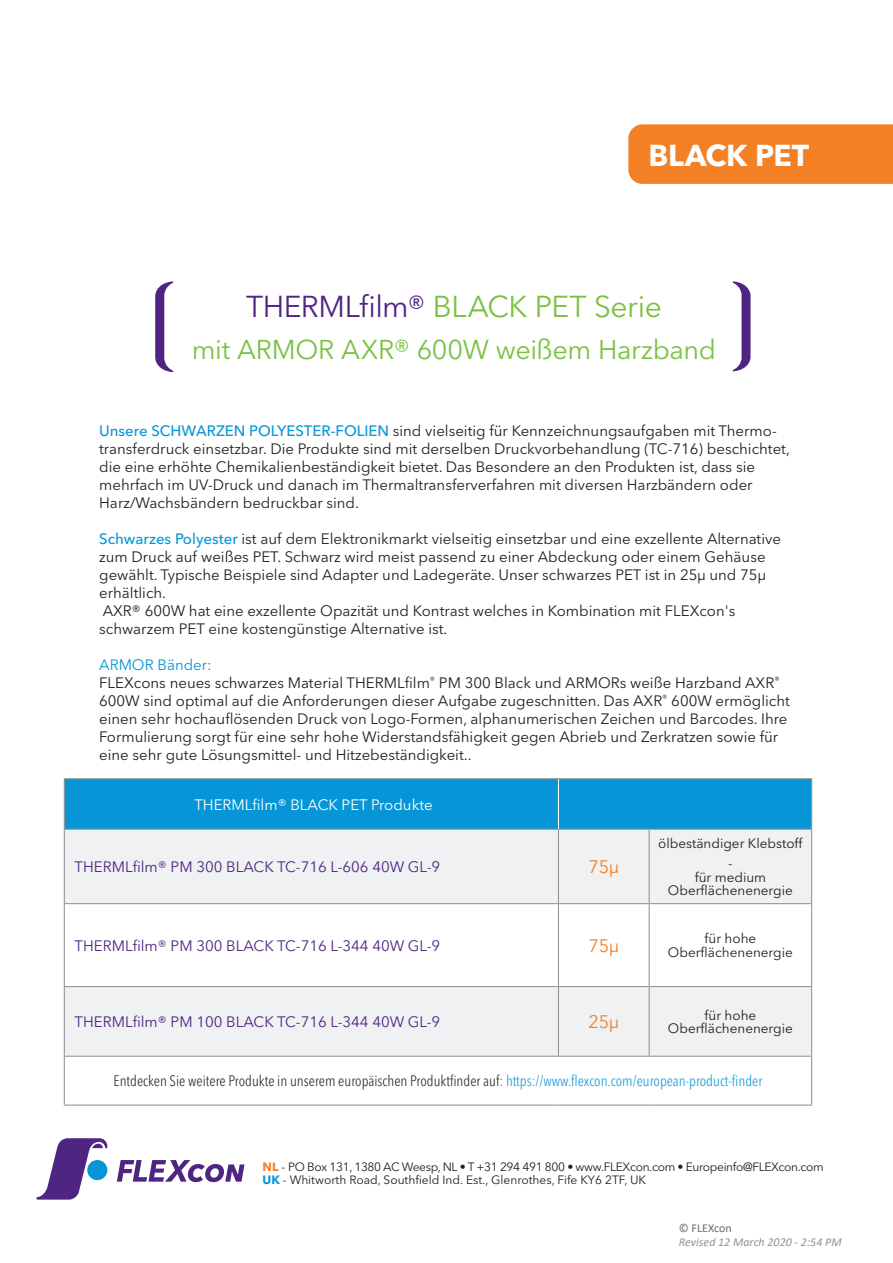
<style>
.page{position:relative;width:893px;height:1263px;background:#fff}
.page>*{position:absolute;margin:0;border:0;box-sizing:border-box;transform-origin:0 0}
.GREEN_Header_BRACKET{font:30px "Avenir Next LT Pro";letter-spacing:-.02em;color:#79c142}
.ORANGE_Header{font:700 30px "Avenir Next LT Pro";letter-spacing:-.01em;color:#fff}
.GREEN_Header_BRACKET-2{font:27px "Avenir Next LT Pro";letter-spacing:-.015em;color:#79c142}
.t1{font:18px "Avenir Next LT Pro";color:#f48026}
.TXT_Table_no_GREEN_B{font:15px/18px "Avenir Next LT Pro";color:#231f20}
.BLACK_txt_PRODUCT_Ta{font:15px/18px "Avenir Next LT Pro";color:#231f20}
.BLACK_txt_PRODUCT_Ta-2{font:15px "Avenir Next LT Pro";color:#4e2582}
.t2{font:300 condensed 15px "Avenir Next LT Pro";color:#231f20}
.WHITE_txt_PRODUCT_Ta{font:15px "Avenir Next LT Pro";color:#fff}
.BLACK_txt_PRODUCT_Ta-3{font:15px "Avenir Next LT Pro";color:#0696d7}
.t3{font:13.5px "Avenir Next LT Pro";color:#231f20}
.t4{font:12px "Avenir Next LT Pro";letter-spacing:-.03em;color:#231f20}
.t5{font:12px "Avenir Next LT Pro";color:#231f20}
.t6{font:italic 12px "Calibri";color:#919295}
.t7{font:12px "Calibri";color:#6c6d70}
.s1{color:#4e2582}
.s2{font-weight:500;color:#0696d7}
.s3{color:#57585a}
.s4{color:#0696d7}
.s5{font-weight:700;color:#f48026}
.s6{font-weight:700;color:#0696d7}
</style>
<div class="page">
<div style="left:628px;top:124px;width:265px;height:60px;background:#f48026"></div>
<div style="left:65px;top:779px;width:746px;height:50px;background:#0696d7"></div>
<div style="left:65px;top:830px;width:746px;height:73px;background:#f0f1f2"></div>
<svg style="left:65px;top:904px;width:746px;height:152px"></svg>
<hr style="left:64px;top:830px;width:1px;height:73px;background:#919295">
<hr style="left:558px;top:830px;width:1px;height:73px;background:#919295">
<hr style="left:649px;top:830px;width:1px;height:73px;background:#919295">
<hr style="left:811px;top:830px;width:1px;height:73px;background:#919295">
<hr style="left:64px;top:903px;width:494px;height:1px;background:#919295">
<hr style="left:64px;top:904px;width:1px;height:82px;background:#919295">
<hr style="left:558px;top:903px;width:91px;height:1px;background:#919295">
<hr style="left:558px;top:904px;width:1px;height:82px;background:#919295">
<hr style="left:649px;top:903px;width:163px;height:1px;background:#919295">
<hr style="left:649px;top:904px;width:1px;height:82px;background:#919295">
<hr style="left:811px;top:904px;width:1px;height:82px;background:#919295">
<hr style="left:64px;top:986px;width:494px;height:1px;background:#919295">
<hr style="left:64px;top:987px;width:1px;height:69px;background:#919295">
<hr style="left:558px;top:986px;width:91px;height:1px;background:#919295">
<hr style="left:558px;top:987px;width:1px;height:69px;background:#919295">
<hr style="left:649px;top:986px;width:163px;height:1px;background:#919295">
<hr style="left:649px;top:987px;width:1px;height:69px;background:#919295">
<hr style="left:811px;top:987px;width:1px;height:69px;background:#919295">
<hr style="left:64px;top:1056px;width:494px;height:1px;background:#919295">
<hr style="left:64px;top:1057px;width:1px;height:47px;background:#919295">
<hr style="left:558px;top:1056px;width:91px;height:1px;background:#919295">
<hr style="left:649px;top:1056px;width:163px;height:1px;background:#919295">
<hr style="left:811px;top:1057px;width:1px;height:47px;background:#919295">
<hr style="left:64px;top:1104px;width:494px;height:2px;background:#919295">
<hr style="left:558px;top:1104px;width:91px;height:2px;background:#919295">
<hr style="left:649px;top:1104px;width:163px;height:2px;background:#919295">
<hr style="left:64px;top:778px;width:494px;height:1px;background:#919295">
<hr style="left:64px;top:779px;width:1px;height:50px;background:#919295">
<hr style="left:558px;top:778px;width:91px;height:1px;background:#919295">
<hr style="left:649px;top:778px;width:163px;height:1px;background:#919295">
<hr style="left:811px;top:779px;width:1px;height:50px;background:#919295">
<hr style="left:64px;top:829px;width:494px;height:1px;background:#919295">
<hr style="left:558px;top:829px;width:91px;height:1px;background:#919295">
<hr style="left:649px;top:829px;width:163px;height:1px;background:#919295">
<hr style="left:558px;top:779px;width:1px;height:50px;background:#fff">
<svg style="left:36px;top:1138px;width:71px;height:61px"></svg>
<svg style="left:117px;top:1160px;width:127px;height:22px"></svg>
<div style="left:87px;top:1160px;width:20px;height:20px;background:#0696d7;border-radius:50%"></div>
<svg style="left:733px;top:281px;width:17px;height:90px"></svg>
<svg style="left:155px;top:281px;width:18px;height:91px"></svg>
<p class="ORANGE_Header" style="left:648px;top:137px;width:162px">BLACK PET</p>
<p class="GREEN_Header_BRACKET" style="left:246px;top:289px;width:417px"><span class="s1">THERMLfilm®</span> BLACK PET Serie</p>
<p class="GREEN_Header_BRACKET-2" style="left:192px;top:334px;width:525px">mit ARMOR AXR® 600W weißem Harzband</p>
<p class="TXT_Table_no_GREEN_B" style="left:99px;top:422px;width:692px"><span class="s2">Unsere SCHWARZEN POLYESTER-FOLIEN</span> sind vielseitig für Kennzeichnungsaufgaben mit Thermo&shy;transferdruck einsetzbar. Die Produkte sind mit derselben Druckvorbehandlung (TC-716) beschichtet, die eine erhöhte Chemikalienbeständigkeit bietet. Das Besondere an den Produkten ist, dass sie mehrfach im UV-Druck und danach im Thermaltransferverfahren mit diversen Harzbändern oder</p>
<p class="TXT_Table_no_GREEN_B" style="left:99px;top:494px;width:261px">Harz/Wachsbändern bedruckbar sind.</p>
<p class="TXT_Table_no_GREEN_B" style="left:99px;top:530px;width:683px"><span class="s2">Schwarzes Polyester</span> ist auf dem Elektronikmarkt vielseitig einsetzbar und eine exzellente Alternative zum Druck auf weißes PET. Schwarz wird meist passend zu einer Abdeckung oder einem Gehäuse gewählt. Typische Beispiele sind Adapter und Ladegeräte. Unser schwarzes PET ist in 25µ und 75µ erhältlich.</p>
<p class="TXT_Table_no_GREEN_B" style="left:99px;top:602px;width:638px">AXR® 600W hat eine exzellente Opazität und Kontrast welches in Kombination mit FLEXcon's schwarzem PET eine kostengünstige Alternative ist.</p>
<p class="BLACK_txt_PRODUCT_Ta-3" style="left:99px;top:656px;width:114px">ARMOR Bänder:</p>
<p class="BLACK_txt_PRODUCT_Ta" style="left:99px;top:674px;width:692px">FLEXcons neues schwarzes Material THERMLfilm<sup>®</sup> PM 300 Black und ARMORs weiße Harzband AXR<sup>® </sup>600W sind optimal auf die Anforderungen dieser Aufgabe zugeschnitten. Das AXR<sup>®</sup> 600W ermöglicht einen sehr hochauflösenden Druck von Logo-Formen, alphanumerischen Zeichen und Barcodes. Ihre Formulierung sorgt für eine sehr hohe Widerstandsfähigkeit gegen Abrieb und Zerkratzen sowie für eine sehr gute Lösungsmittel- und Hitzebeständigkeit..</p>
<p class="WHITE_txt_PRODUCT_Ta" style="left:194px;top:795px;width:240px">THERMLfilm® BLACK PET Produkte</p>
<p class="BLACK_txt_PRODUCT_Ta-2" style="left:75px;top:858px;width:367px">THERMLfilm® PM 300 BLACK TC-716 L-606 40W GL-9</p>
<p class="t1" style="left:588px;top:856px;width:32px">75µ</p>
<p class="BLACK_txt_PRODUCT_Ta-2" style="left:75px;top:936px;width:367px">THERMLfilm® PM 300 BLACK TC-716 L-344 40W GL-9</p>
<p class="t1" style="left:588px;top:935px;width:32px">75µ</p>
<p class="t3" style="left:658px;top:835px;width:146px">ölbeständiger Klebstoff</p>
<p class="t3" style="left:728px;top:855px;width:6px">-</p>
<p class="t3" style="left:695px;top:869px;width:73px">für medium</p>
<p class="t3" style="left:668px;top:882px;width:126px">Oberflächenenergie</p>
<p class="t3" style="left:704px;top:931px;width:53px">für hohe</p>
<p class="t3" style="left:668px;top:944px;width:126px">Oberflächenenergie</p>
<p class="t3" style="left:704px;top:1007px;width:53px">für hohe</p>
<p class="t3" style="left:668px;top:1020px;width:126px">Oberflächenenergie</p>
<p class="t2" style="left:114px;top:1072px;width:650px">Entdecken Sie weitere Produkte in unserem europäischen Produktfinder auf<span class="s3">:</span> <span class="s4">https://www.flexcon.com/european-product-finder</span></p>
<p class="BLACK_txt_PRODUCT_Ta-2" style="left:75px;top:1013px;width:367px">THERMLfilm® PM 100 BLACK TC-716 L-344 40W GL-9</p>
<p class="t1" style="left:588px;top:1011px;width:32px">25µ</p>
<p class="t4" style="left:263px;top:1159px;width:563px"><span class="s5">NL</span> - PO Box 131, 1380 AC Weesp, NL • T +31 294 491 800 • www.FLEXcon.com • Europeinfo@FLEXcon.com</p>
<p class="t5" style="left:263px;top:1173px;width:385px"><span class="s6">UK</span> - Whitworth Road, Southfield Ind. Est., Glenrothes, Fife KY6 2TF, UK</p>
<p class="t7" style="left:679px;top:1219px;width:54px">© FLEXcon</p>
<p class="t6" style="left:679px;top:1234px;width:164px">Revised 12 March 2020 - 2:54 PM</p>
</div>
